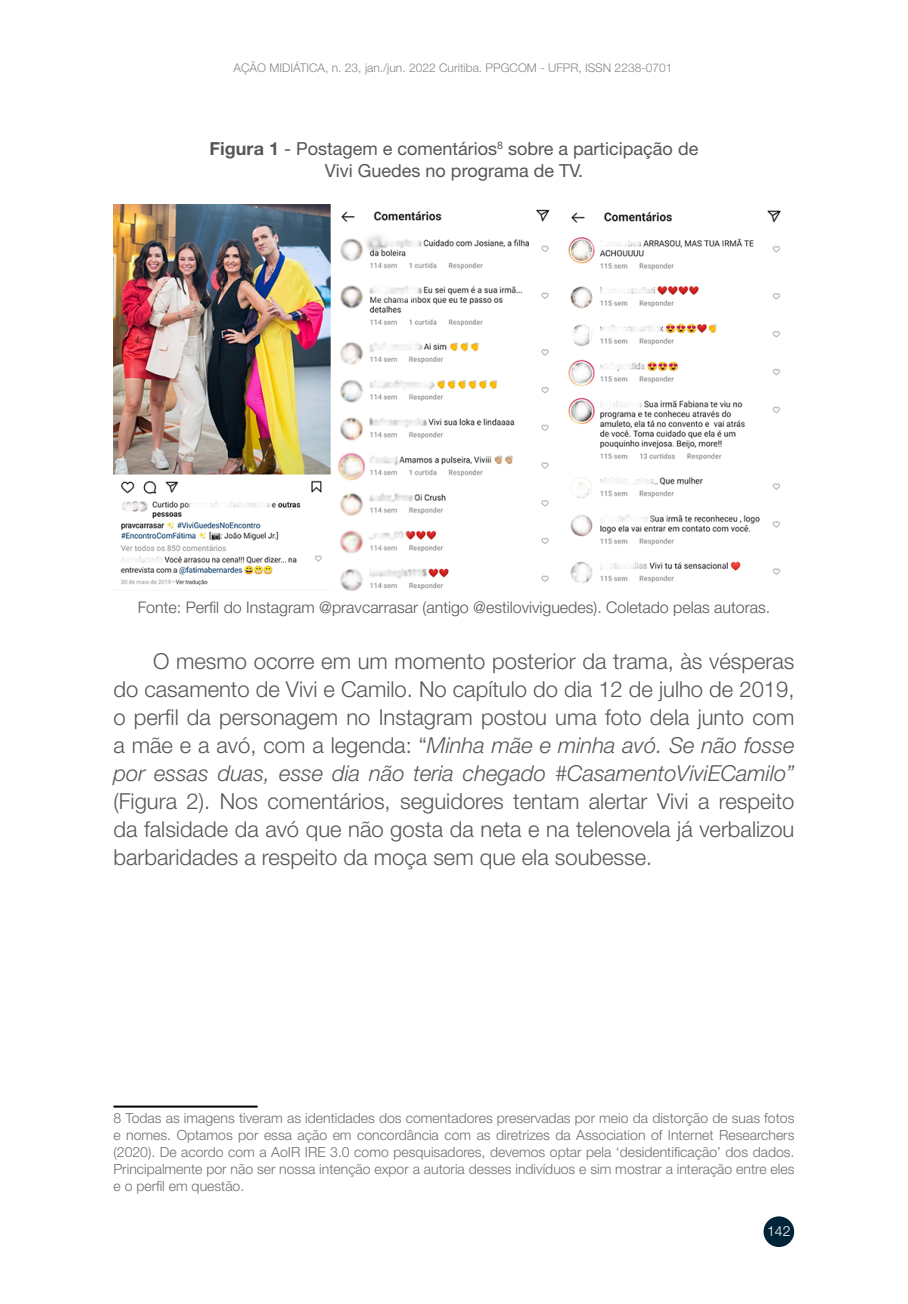
<style>
.page{position:relative;width:908px;height:1304px;background:#fff}
.page>*{position:absolute;margin:0;border:0;box-sizing:border-box;transform-origin:0 0}
.t1{font:300 22px/28px "Helvetica Neue LT Std";color:#575756;text-align:justify}
.t2{font:18px/22px "Helvetica Neue LT Std";color:#575756;text-align:center}
.t3{font:300 16px "Helvetica Neue LT Std";color:#575756}
.t4{font:300 14px/16.8px "Helvetica Neue LT Std";color:#706f6f;text-align:justify}
.t5{font:300 14px "Helvetica Neue LT Std";color:#fff}
.t6{font:300 12px "Helvetica Neue LT Std";color:#878787}
.s1{font-weight:700}
.s2{font-style:italic}
</style>
<div class="page">
<div style="left:763px;top:1216px;width:30px;height:31px;background:#002538;border-radius:50%"></div>
<img style="left:113px;top:204px;width:668px;height:386px">
<hr style="left:113px;top:1106px;width:144px;height:2px;background:#000">
<p class="t6" style="left:233px;top:60px;width:440px">AÇÃO MIDIÁTICA, n. 23, jan./jun. 2022 Curitiba. PPGCOM - UFPR, ISSN 2238-0701</p>
<p class="t2" style="left:209px;top:137px;width:490px"><span class="s1">Figura 1</span> - Postagem e comentários<sup>8</sup> sobre a participação de<br>Vivi Guedes no programa de TV.</p>
<p class="t3" style="left:138px;top:597px;width:633px">Fonte: Perfil do Instagram @pravcarrasar (antigo @estiloviviguedes). Coletado pelas autoras.</p>
<p class="t1" style="left:113px;top:646px;width:682px;text-indent:40px">O mesmo ocorre em um momento posterior da trama, às vésperas do casamento de Vivi e Camilo. No capítulo do dia 12 de julho de 2019, o perfil da personagem no Instagram postou uma foto dela junto com a mãe e a avó, com a legenda: “<span class="s2">Minha mãe e minha avó. Se não fosse por essas duas, esse dia não teria chegado #CasamentoViviECamilo”</span></p>
<p class="t1" style="left:113px;top:786px;width:682px">(Figura 2). Nos comentários, seguidores tentam alertar Vivi a respeito da falsidade da avó que não gosta da neta e na telenovela já verbalizou barbaridades a respeito da moça sem que ela soubesse.</p>
<p class="t4" style="left:113px;top:1110px;width:682px">8 Todas as imagens tiveram as identidades dos comentadores preservadas por meio da distorção de suas fotos e nomes. Optamos por essa ação em concordância com as diretrizes da Association of Internet Researchers (2020). De acordo com a AoIR IRE 3.0 como pesquisadores, devemos optar pela ‘desidentificação’ dos dados.<br>Principalmente por não ser nossa intenção expor a autoria desses indivíduos e sim mostrar a interação entre eles e o perfil em questão.</p>
<p class="t5" style="left:766px;top:1222px;width:25px">142</p>
</div>
